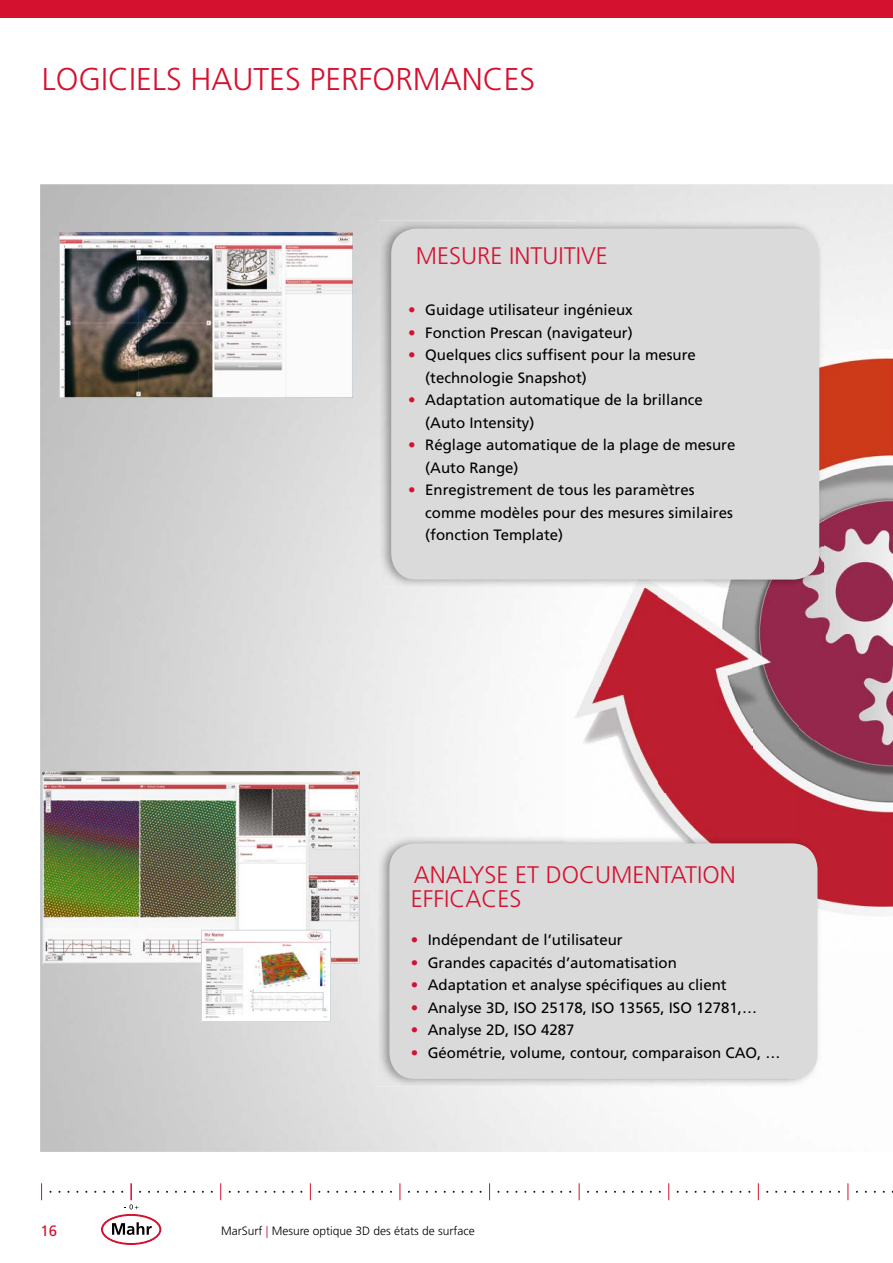
<style>
.page{position:relative;width:893px;height:1263px;background:#fff}
.page>*{position:absolute;margin:0;border:0;box-sizing:border-box;transform-origin:0 0}
.t1{font:300 31.5px "Frutiger LT Pro";color:#d51130}
.t2{font:300 24px/24px "Frutiger LT Pro";color:#d51130}
.t3{font:15px/22.5px "Frutiger LT Pro";color:#000}
.t4{font:15px "Frutiger LT Pro";color:#d51130}
.t5{font:300 12px "Frutiger LT Pro";color:#000}
.s1{color:#d51130}
</style>
<div class="page">
<div style="left:0;top:0;width:893px;height:17px;background:#d51130"></div>
<svg style="left:41px;top:1183px;width:1px;height:17px"></svg>
<svg style="left:94px;top:1183px;width:74px;height:61px"></svg>
<svg style="left:220px;top:1183px;width:1px;height:17px"></svg>
<svg style="left:310px;top:1183px;width:1px;height:17px"></svg>
<svg style="left:400px;top:1183px;width:1px;height:17px"></svg>
<svg style="left:489px;top:1183px;width:1px;height:17px"></svg>
<svg style="left:579px;top:1183px;width:1px;height:17px"></svg>
<svg style="left:668px;top:1183px;width:1px;height:17px"></svg>
<svg style="left:758px;top:1183px;width:1px;height:17px"></svg>
<svg style="left:847px;top:1183px;width:1px;height:17px"></svg>
<img style="left:40px;top:184px;width:853px;height:968px">
<img style="left:823px;top:316px;width:70px;height:212px">
<img style="left:799px;top:528px;width:94px;height:318px">
<img style="left:565px;top:588px;width:234px;height:247px">
<img style="left:821px;top:846px;width:72px;height:107px">
<img style="left:60px;top:233px;width:293px;height:165px">
<img style="left:43px;top:772px;width:317px;height:191px">
<img style="left:202px;top:930px;width:129px;height:91px">
<img style="left:377px;top:835px;width:197px;height:252px">
<img style="left:574px;top:953px;width:247px;height:134px">
<img style="left:565px;top:835px;width:256px;height:118px">
<div style="left:389px;top:843px;width:428px;height:236px;background:#dadada;border-radius:26px"></div>
<img style="left:379px;top:220px;width:197px;height:368px">
<img style="left:576px;top:220px;width:247px;height:96px">
<img style="left:565px;top:316px;width:258px;height:272px">
<div style="left:391px;top:229px;width:428px;height:351px;background:#dadada;border-radius:26px"></div>
<h1 class="t1" style="left:42px;top:61px;width:495px">LOGICIELS HAUTES PERFORMANCES</h1>
<h2 class="t2" style="left:416px;top:243px;width:194px">MESURE INTUITIVE</h2>
<p class="t3" style="left:408px;top:299px;width:226px"><span class="s1">•</span> Guidage utilisateur ingénieux</p>
<p class="t3" style="left:408px;top:321px;width:226px"><span class="s1">•</span> Fonction Prescan (navigateur)</p>
<p class="t3" style="left:425px;top:344px;width:272px;text-indent:-17px"><span class="s1">•</span> Quelques clics suffisent pour la mesure (technologie Snapshot)</p>
<p class="t3" style="left:425px;top:389px;width:279px;text-indent:-17px"><span class="s1">•</span> Adaptation automatique de la brillance (Auto Intensity)</p>
<p class="t3" style="left:425px;top:434px;width:312px;text-indent:-17px"><span class="s1">•</span> Réglage automatique de la plage de mesure (Auto Range)</p>
<p class="t3" style="left:425px;top:479px;width:309px;text-indent:-17px"><span class="s1">•</span> Enregistrement de tous les paramètres comme modèles pour des mesures similaires (fonction Template)</p>
<h2 class="t2" style="left:411px;top:862px;width:327px">ANALYSE ET DOCUMENTATION<br>EFFICACES</h2>
<p class="t3" style="left:411px;top:929px;width:214px"><span class="s1">•</span> Indépendant de l’utilisateur</p>
<p class="t3" style="left:411px;top:951px;width:268px"><span class="s1">•</span> Grandes capacités d’automatisation</p>
<p class="t3" style="left:411px;top:974px;width:317px"><span class="s1">•</span> Adaptation et analyse spécifiques au client</p>
<p class="t3" style="left:411px;top:996px;width:348px"><span class="s1">•</span> Analyse 3D, ISO 25178, ISO 13565, ISO 12781,…</p>
<p class="t3" style="left:411px;top:1019px;width:165px"><span class="s1">•</span> Analyse 2D, ISO 4287</p>
<p class="t3" style="left:411px;top:1041px;width:371px"><span class="s1">•</span> Géométrie, volume, contour, comparaison CAO, …</p>
<p class="t4" style="left:40px;top:1222px;width:18px">16</p>
<p class="t5" style="left:221px;top:1224px;width:255px">MarSurf <span class="s1">|</span> Mesure optique 3D des états de surface</p>
</div>
